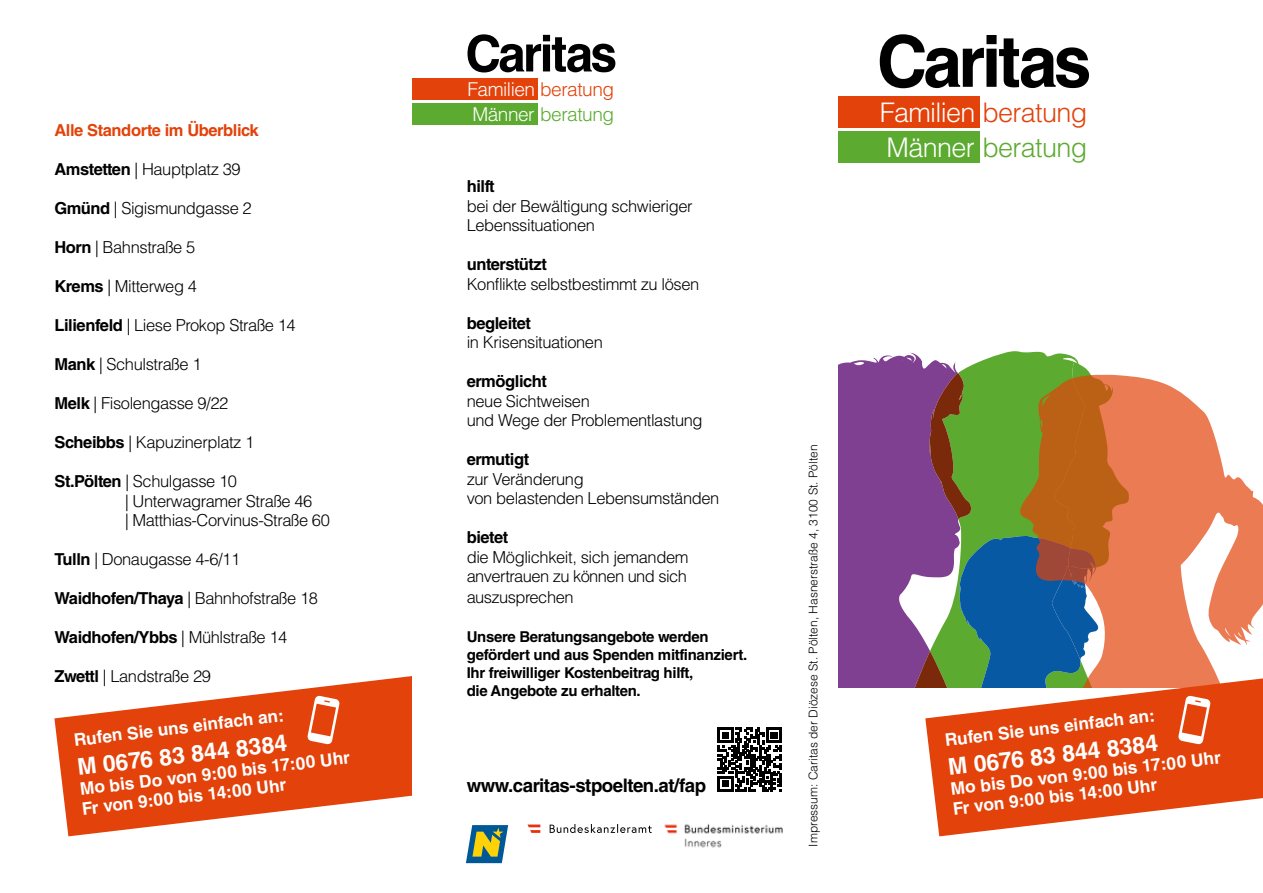
<style>
.page{position:relative;width:1263px;height:893px;background:#fff}
.page>*{position:absolute;margin:0;border:0;box-sizing:border-box;transform-origin:0 0}
.t1{font:300 27px/35.1px "Helvetica LT Std";letter-spacing:-.025em;color:#fff}
.t2{font:700 23.1px "Helvetica LT Std";color:#fff}
.t3{font:300 19.05px/24.8px "Helvetica LT Std";letter-spacing:-.025em;color:#fff}
.t4{font:700 18.75px "Helvetica LT Std";letter-spacing:-.025em;color:#000}
.t5{font:700 17.25px/19.6px "Helvetica LT Std";color:#fff}
.t6{font:300 16.5px/19.5px "Helvetica LT Std";letter-spacing:-.025em;color:#000}
.t7{font:700 16.5px "Helvetica LT Std";letter-spacing:-.025em;color:#000}
.t8{font:700 16.5px "Helvetica LT Std";letter-spacing:-.025em;color:#e3420a}
.t9{font:700 15px/18px "Helvetica LT Std";letter-spacing:-.02em;color:#000}
.t10{font:300 12px "Helvetica LT Std";color:#000}
.s1{font-weight:700}
.s2{font-weight:300}
.s3{color:#e3420a}
.s4{color:#5cab30}
</style>
<div class="page">
<div style="left:838px;top:353px;width:83px;height:335px;background:#804091"></div>
<svg style="left:880px;top:34px;width:209px;height:54px"></svg>
<svg style="left:986px;top:351px;width:90px;height:8px"></svg>
<svg style="left:907px;top:359px;width:207px;height:329px;background:#68816c"></svg>
<div style="left:838px;top:97px;width:141px;height:31px;background:#e3420a"></div>
<div style="left:838px;top:132px;width:141px;height:31px;background:#5cab30"></div>
<svg style="left:1019px;top:375px;width:244px;height:303px;fill:#eb7b53"></svg>
<svg style="left:466px;top:825px;width:42px;height:38px;background:#749679"></svg>
<svg style="left:467px;top:34px;width:148px;height:38px"></svg>
<div style="left:412px;top:78px;width:126px;height:22px;background:#e3420a"></div>
<div style="left:412px;top:103px;width:126px;height:22px;background:#5cab30"></div>
<img style="left:664px;top:823px;width:119px;height:25px">
<svg style="left:550px;top:824px;width:102px;height:9px"></svg>
<svg style="left:527px;top:824px;width:13px;height:9px"></svg>
<svg style="left:925px;top:678px;width:338px;height:158px;fill:#e3420a"></svg>
<svg style="left:718px;top:727px;width:64px;height:64px"></svg>
<svg style="left:1178px;top:695px;width:33px;height:49px"></svg>
<svg style="left:54px;top:676px;width:358px;height:160px;fill:#e3420a"></svg>
<svg style="left:307px;top:695px;width:33px;height:49px"></svg>
<p class="t8" style="left:54px;top:120px;width:206px">Alle Standorte im Überblick</p>
<p class="t6" style="left:54px;top:159px;width:188px"><span class="s1">Amstetten</span> | Hauptplatz 39</p>
<p class="t6" style="left:54px;top:198px;width:199px"><span class="s1">Gmünd</span> | Sigismundgasse 2</p>
<p class="t6" style="left:54px;top:237px;width:142px"><span class="s1">Horn</span> | Bahnstraße 5</p>
<p class="t6" style="left:54px;top:276px;width:144px"><span class="s1">Krems</span> | Mitterweg 4</p>
<p class="t6" style="left:54px;top:315px;width:243px"><span class="s1">Lilienfeld</span> | Liese Prokop Straße 14</p>
<p class="t6" style="left:54px;top:354px;width:149px"><span class="s1">Mank</span> | Schulstraße 1</p>
<p class="t6" style="left:54px;top:393px;width:175px"><span class="s1">Melk</span> | Fisolengasse 9/22</p>
<p class="t6" style="left:54px;top:433px;width:202px"><span class="s1">Scheibbs</span> | Kapuzinerplatz 1</p>
<p class="t6" style="left:125px;top:472px;width:206px;text-indent:-71px"><span class="s1">St.Pölten</span> | Schulgasse 10<br>| Unterwagramer Straße 46<br>| Matthias-Corvinus-Straße 60</p>
<p class="t6" style="left:54px;top:550px;width:187px"><span class="s1">Tulln</span> | Donaugasse 4-6/11</p>
<p class="t6" style="left:54px;top:589px;width:265px"><span class="s1">Waidhofen/Thaya</span> | Bahnhofstraße 18</p>
<p class="t7" style="left:54px;top:627px;width:234px">Waidhofen/Ybbs <span class="s2">| Mühlstraße 14</span></p>
<p class="t6" style="left:54px;top:667px;width:158px"><span class="s1">Zwettl</span> | Landstraße 29</p>
<p class="t5" style="left:73px;top:730px;width:213px;rotate:-7deg">Rufen Sie uns einfach an:</p>
<h2 class="t2" style="left:76px;top:754px;width:212px;rotate:-7deg">M 0676 83 844 8384</h2>
<p class="t5" style="left:79px;top:780px;width:273px;rotate:-7deg">Mo bis Do von 9:00 bis 17:00 Uhr<br>Fr von 9:00 bis 14:00 Uhr</p>
<p class="t3" style="left:467px;top:77px;width:148px">Familien <span class="s3">beratung<br></span>Männer <span class="s4">beratung</span></p>
<p class="t7" style="left:467px;top:176px;width:30px">hilft</p>
<p class="t6" style="left:467px;top:196px;width:228px">bei der Bewältigung schwieriger<br>Lebenssituationen</p>
<p class="t7" style="left:467px;top:254px;width:82px">unterstützt</p>
<p class="t6" style="left:467px;top:274px;width:234px">Konflikte selbstbestimmt zu lösen</p>
<p class="t7" style="left:467px;top:313px;width:66px">begleitet</p>
<p class="t6" style="left:467px;top:333px;width:138px">in Krisensituationen</p>
<p class="t7" style="left:467px;top:371px;width:82px">ermöglicht</p>
<p class="t6" style="left:467px;top:391px;width:237px">neue Sichtweisen<br>und Wege der Problementlastung</p>
<p class="t7" style="left:467px;top:449px;width:64px">ermutigt</p>
<p class="t6" style="left:467px;top:469px;width:254px">zur Veränderung<br>von belastenden Lebensumständen</p>
<p class="t7" style="left:467px;top:527px;width:43px">bietet</p>
<p class="t6" style="left:467px;top:547px;width:223px">die Möglichkeit, sich jemandem anvertrauen zu können und sich</p>
<p class="t6" style="left:467px;top:588px;width:108px">auszusprechen</p>
<p class="t9" style="left:467px;top:628px;width:282px">Unsere Beratungsangebote werden gefördert und aus Spenden mitfinanziert.<br>Ihr freiwilliger Kostenbeitrag hilft,<br>die Angebote zu erhalten.</p>
<p class="t4" style="left:467px;top:774px;width:241px">www.caritas-stpoelten.at/fap</p>
<h1 class="t1" style="left:880px;top:94px;width:209px">Familien <span class="s3">beratung<br></span>Männer <span class="s4">beratung</span></h1>
<p class="t10" style="left:806px;top:847px;width:403px;rotate:-90deg">Impressum: Caritas der Diözese St. Pölten, Hasnerstraße 4, 3100 St. Pölten</p>
<p class="t5" style="left:944px;top:730px;width:213px;rotate:-7deg">Rufen Sie uns einfach an:</p>
<h2 class="t2" style="left:946px;top:754px;width:212px;rotate:-7deg">M 0676 83 844 8384</h2>
<p class="t5" style="left:949px;top:780px;width:273px;rotate:-7deg">Mo bis Do von 9:00 bis 17:00 Uhr<br>Fr von 9:00 bis 14:00 Uhr</p>
</div>
